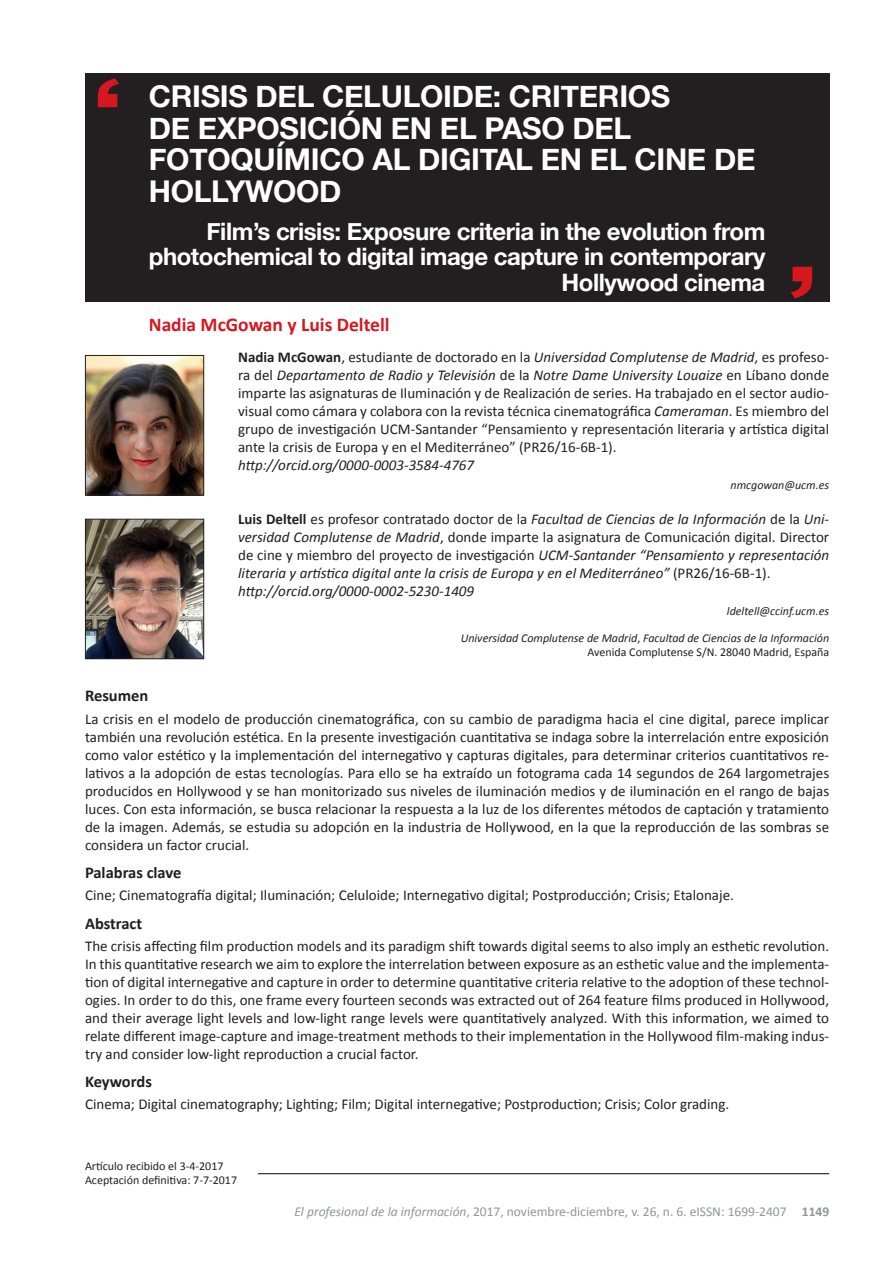
<style>
.page{position:relative;width:893px;height:1263px;background:#fff}
.page>*{position:absolute;margin:0;border:0;box-sizing:border-box;transform-origin:0 0}
.t1{font:700 30px/31.5px "Helvetica Neue";letter-spacing:-.01em;color:#fff}
.t2{font:700 24px/25.5px "Helvetica Neue";letter-spacing:-.02em;color:#fff;text-align:right}
.t3{font:700 19.5px "Calibri";color:#d7171f}
.t4{font:700 16.5px "Calibri";color:#231f20}
.t5{font:15px/18px "Calibri";color:#231f20;text-align:justify}
.t6{font:italic 15px/18px "Calibri";color:#231f20}
.t7{font:13.5px "Calibri";color:#939598}
.t8{font:italic 12px/14.4px "Calibri";color:#231f20;text-align:right}
.t9{font:12px/14.4px "Calibri";color:#231f20}
.s1{font-weight:700}
.s2{font-style:italic}
.s3{font-weight:700;font-style:normal}
.s4{font-style:normal}
</style>
<div class="page">
<div style="left:85px;top:74px;width:744px;height:228px;background:#231f20"></div>
<svg style="left:791px;top:267px;width:21px;height:31px"></svg>
<svg style="left:98px;top:78px;width:21px;height:29px"></svg>
<img style="left:87px;top:521px;width:115px;height:136px">
<div style="left:85px;top:519px;width:119px;height:140px;border:1px solid #231f20"></div>
<hr style="left:258px;top:1173px;width:571px;height:1px;background:#231f20">
<img style="left:87px;top:357px;width:115px;height:136px">
<div style="left:85px;top:355px;width:119px;height:140px;border:1px solid #231f20"></div>
<h1 class="t1" style="left:149px;top:82px;width:608px">CRISIS DEL CELULOIDE: CRITERIOS<br>DE EXPOSICIÓN EN EL PASO DEL<br>FOTOQUÍMICO AL DIGITAL EN EL CINE DE<br>HOLLYWOOD</h1>
<h2 class="t2" style="left:149px;top:219px;width:618px">Film’s crisis: Exposure criteria in the evolution from photochemical to digital image capture in contemporary<br>Hollywood cinema</h2>
<h3 class="t3" style="left:149px;top:312px;width:242px">Nadia McGowan y Luis Deltell</h3>
<p class="t5" style="left:238px;top:348px;width:593px"><span class="s1">Nadia McGowan</span>, estudiante de doctorado en la <span class="s2">Universidad Complutense de Madrid</span>, es profeso&shy;ra del <span class="s2">Departamento de Radio y Televisión</span> de la <span class="s2">Notre Dame University Louaize</span> en Líbano donde imparte las asignaturas de Iluminación y de Realización de series. Ha trabajado en el sector audio&shy;visual como cámara y colabora con la revista técnica cinematográfica <span class="s2">Cameraman</span>. Es miembro del grupo de investigación UCM-Santander “Pensamiento y representación literaria y artística digital ante la crisis de Europa y en el Mediterráneo” (PR26/16-6B-1).</p>
<p class="t6" style="left:238px;top:456px;width:237px">http://orcid.org/0000-0003-3584-4767</p>
<p class="t8" style="left:731px;top:477px;width:100px">nmcgowan@ucm.es</p>
<p class="t6" style="left:238px;top:509px;width:593px"><span class="s3">Luis Deltell</span> <span class="s4">es profesor contratado doctor de la</span> Facultad de Ciencias de la Información <span class="s4">de la</span> Uni&shy;versidad Complutense de Madrid<span class="s4">, donde imparte la asignatura de Comunicación digital. Director de cine y miembro del proyecto de investigación</span> UCM-Santander “Pensamiento y representación literaria y artística digital ante la crisis de Europa y en el Mediterráneo” <span class="s4">(PR26/16-6B-1). </span>http://orcid.org/0000-0002-5230-1409</p>
<p class="t8" style="left:727px;top:603px;width:104px">ldeltell@ccinf.ucm.es</p>
<p class="t8" style="left:461px;top:630px;width:370px">Universidad Complutense de Madrid<span class="s4">,</span> Facultad de Ciencias de la Información<br><span class="s4">Avenida Complutense S/N. 28040 Madrid, España</span></p>
<p class="t4" style="left:85px;top:685px;width:65px">Resumen</p>
<p class="t5" style="left:85px;top:710px;width:746px">La crisis en el modelo de producción cinematográfica, con su cambio de paradigma hacia el cine digital, parece implicar también una revolución estética. En la presente investigación cuantitativa se indaga sobre la interrelación entre exposición como valor estético y la implementación del internegativo y capturas digitales, para determinar criterios cuantitativos re&shy;lativos a la adopción de estas tecnologías. Para ello se ha extraído un fotograma cada 14 segundos de 264 largometrajes producidos en Hollywood y se han monitorizado sus niveles de iluminación medios y de iluminación en el rango de bajas luces. Con esta información, se busca relacionar la respuesta a la luz de los diferentes métodos de captación y tratamiento de la imagen. Además, se estudia su adopción en la industria de Hollywood, en la que la reproducción de las sombras se considera un factor crucial.</p>
<p class="t4" style="left:85px;top:862px;width:98px">Palabras clave</p>
<p class="t5" style="left:85px;top:886px;width:650px">Cine; Cinematografía digital; Iluminación; Celuloide; Internegativo digital; Postproducción; Crisis; Etalonaje.</p>
<p class="t4" style="left:85px;top:912px;width:59px">Abstract</p>
<p class="t5" style="left:85px;top:937px;width:746px">The crisis affecting film production models and its paradigm shift towards digital seems to also imply an esthetic revolution.<br>In this quantitative research we aim to explore the interrelation between exposure as an esthetic value and the implementa&shy;tion of digital internegative and capture in order to determine quantitative criteria relative to the adoption of these technol&shy;ogies. In order to do this, one frame every fourteen seconds was extracted out of 264 feature films produced in Hollywood, and their average light levels and low-light range levels were quantitatively analyzed. With this information, we aimed to relate different image-capture and image-treatment methods to their implementation in the Hollywood film-making indus&shy;try and consider low-light reproduction a crucial factor.</p>
<p class="t4" style="left:85px;top:1071px;width:68px">Keywords</p>
<p class="t5" style="left:85px;top:1095px;width:646px">Cinema; Digital cinematography; Lighting; Film; Digital internegative; Postproduction; Crisis; Color grading.</p>
<p class="t9" style="left:85px;top:1159px;width:154px">Artículo recibido el 3-4-2017<br>Aceptación definitiva: 7-7-2017</p>
<p class="t7" style="left:294px;top:1203px;width:536px"><span class="s2">El profesional de la información</span>, 2017, noviembre-diciembre, v. 26, n. 6. eISSN: 1699-2407 <span class="s1">1149</span></p>
</div>
